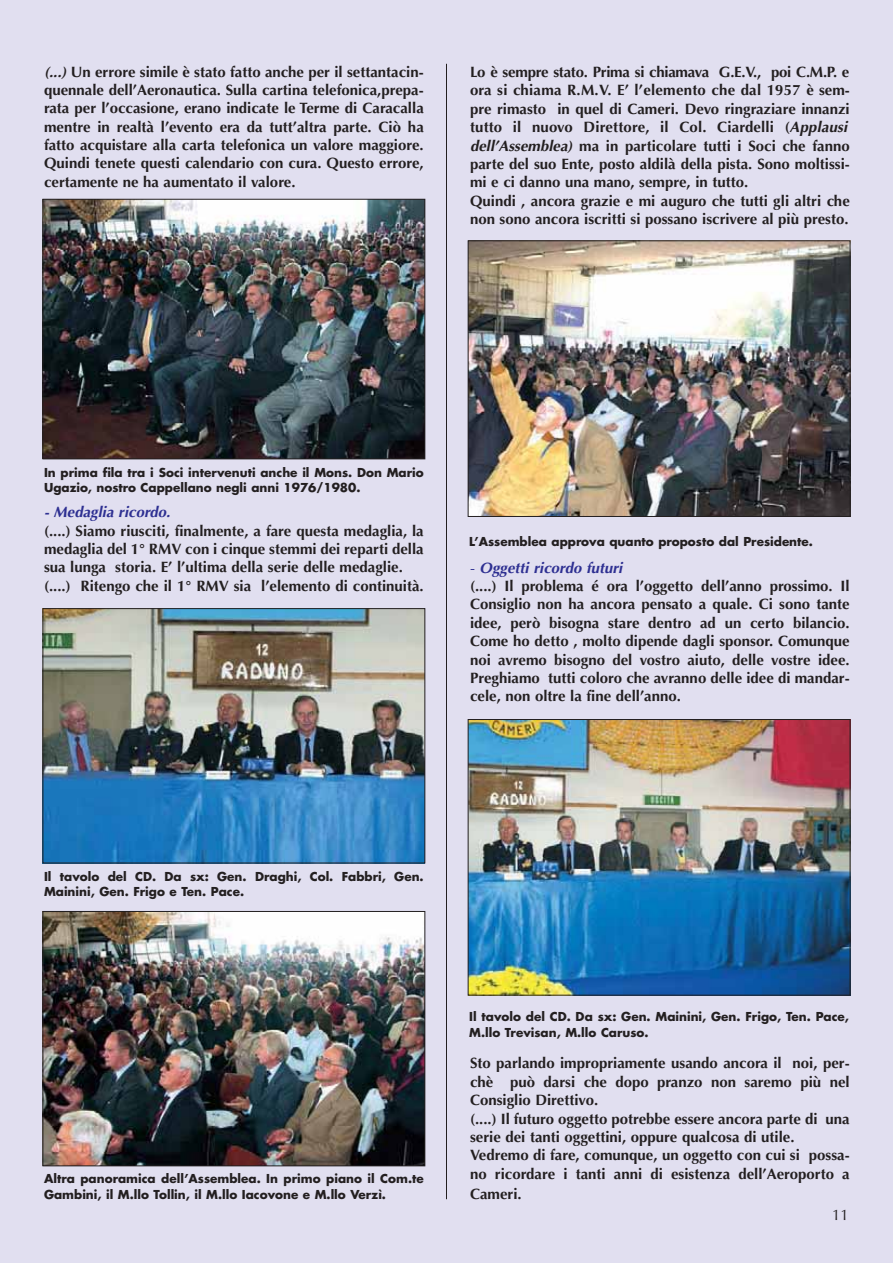
<style>
.page{position:relative;width:893px;height:1263px;background:#e1dff0}
.page>*{position:absolute;margin:0;border:0;box-sizing:border-box;transform-origin:0 0}
.t1{font:700 15px/18.3px "Optima";color:#231f20}
.t2{font:italic 700 15px "Optima";color:#2e3092}
.t3{font:15px "Optima";color:#231f20}
.t4{font:700 12px/15.6px "Futura";color:#231f20}
.s1{font-style:italic}
.s2{font-weight:400;color:#2e3092}
.s3{font-style:italic;color:#2e3092}
</style>
<div class="page">
<hr style="left:446px;top:64px;width:1px;height:1135px;background:#231f20">
<img style="left:45px;top:201px;width:378px;height:256px">
<div style="left:43px;top:199px;width:382px;height:260px;border:1px solid #231f20"></div>
<img style="left:470px;top:242px;width:378px;height:273px">
<div style="left:468px;top:240px;width:382px;height:277px;border:1px solid #231f20"></div>
<img style="left:470px;top:721px;width:378px;height:272px">
<div style="left:468px;top:719px;width:382px;height:276px;border:1px solid #231f20"></div>
<img style="left:45px;top:913px;width:378px;height:251px">
<div style="left:43px;top:911px;width:382px;height:255px;border:1px solid #231f20"></div>
<img style="left:45px;top:610px;width:378px;height:251px">
<div style="left:43px;top:608px;width:382px;height:255px;border:1px solid #231f20"></div>
<p class="t1" style="left:44px;top:64px;width:381px;text-align:justify"><span class="s1">(...)</span> Un errore simile è stato fatto anche per il settantacin&shy;quennale dell’Aeronautica. Sulla cartina telefonica,prepa&shy;rata per l’occasione, erano indicate le Terme di Caracalla mentre in realtà l’evento era da tutt’altra parte. Ciò ha fatto acquistare alla carta telefonica un valore maggiore.<br>Quindi tenete questi calendario con cura. Questo errore, certamente ne ha aumentato il valore.</p>
<p class="t1" style="left:470px;top:64px;width:382px">Lo è sempre stato. Prima si chiamava G.E.V., poi C.M.P. e ora si chiama R.M.V. E’ l’elemento che dal 1957 è sem&shy;pre rimasto in quel di Cameri. Devo ringraziare innanzi tutto il nuovo Direttore, il Col. Ciardelli (<span class="s1">Applausi dell’Assemblea)</span> ma in particolare tutti i Soci che fanno parte del suo Ente, posto aldilà della pista. Sono moltissi&shy;mi e ci danno una mano, sempre, in tutto.<br>Quindi , ancora grazie e mi auguro che tutti gli altri che non sono ancora iscritti si possano iscrivere al più presto.</p>
<p class="t4" style="left:44px;top:466px;width:381px;line-height:15px">In prima fila tra i Soci intervenuti anche il Mons. Don Mario<br>Ugazio, nostro Cappellano negli anni 1976/1980.</p>
<p class="t2" style="left:44px;top:506px;width:131px">- Medaglia ricordo.</p>
<p class="t1" style="left:44px;top:523px;width:381px">(....) Siamo riusciti, finalmente, a fare questa medaglia, la medaglia del 1° RMV con i cinque stemmi dei reparti della sua lunga storia. E’ l’ultima della serie delle medaglie. (....) Ritengo che il 1° RMV sia l’elemento di continuità.</p>
<p class="t4" style="left:469px;top:534px;width:345px">L’Assemblea approva quanto proposto dal Presidente.</p>
<p class="t1" style="left:470px;top:560px;width:381px"><span class="s2">-</span> <span class="s3">Oggetti ricordo futuri<br></span>(....) Il problema é ora l’oggetto dell’anno prossimo. Il Consiglio non ha ancora pensato a quale. Ci sono tante idee, però bisogna stare dentro ad un certo bilancio.<br>Come ho detto , molto dipende dagli sponsor. Comunque noi avremo bisogno del vostro aiuto, delle vostre idee.<br>Preghiamo tutti coloro che avranno delle idee di mandar&shy;cele, non oltre la fine dell’anno.</p>
<p class="t4" style="left:44px;top:869px;width:381px">Il tavolo del CD. Da sx: Gen. Draghi, Col. Fabbri, Gen.<br>Mainini, Gen. Frigo e Ten. Pace.</p>
<p class="t4" style="left:44px;top:1172px;width:381px">Altra panoramica dell’Assemblea. In primo piano il Com.te<br>Gambini, il M.llo Tollin, il M.llo Iacovone e M.llo Verzì.</p>
<p class="t4" style="left:469px;top:1010px;width:381px">Il tavolo del CD. Da sx: Gen. Mainini, Gen. Frigo, Ten. Pace,<br>M.llo Trevisan, M.llo Caruso.</p>
<p class="t1" style="left:470px;top:1056px;width:381px">Sto parlando impropriamente usando ancora il noi, per&shy;chè può darsi che dopo pranzo non saremo più nel Consiglio Direttivo.<br>(....) Il futuro oggetto potrebbe essere ancora parte di una serie dei tanti oggettini, oppure qualcosa di utile.<br>Vedremo di fare, comunque, un oggetto con cui si possa&shy;no ricordare i tanti anni di esistenza dell’Aeroporto a</p>
<p class="t1" style="left:470px;top:1186px;width:53px">Cameri.</p>
<p class="t3" style="left:832px;top:1209px;width:18px">11</p>
</div>
